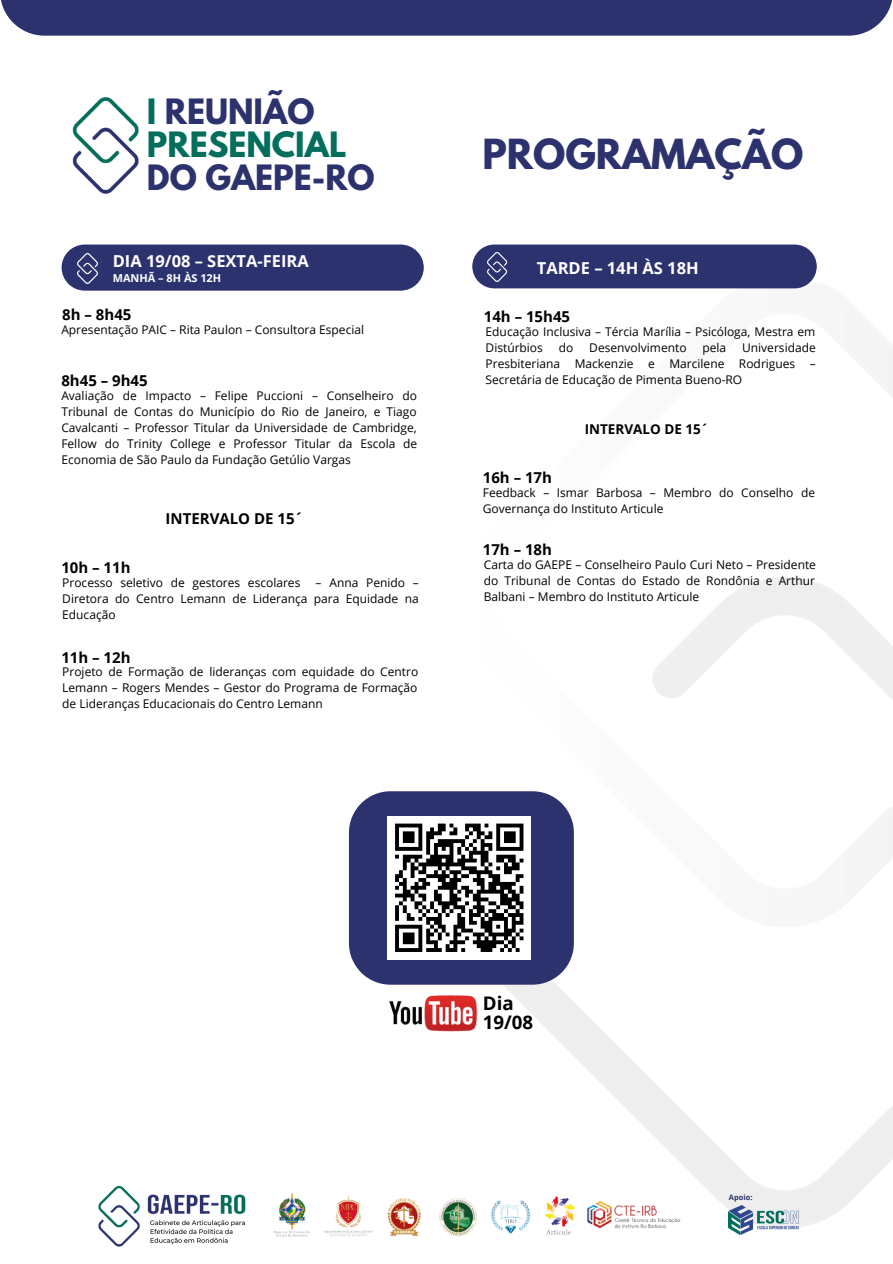
<style>
.page{position:relative;width:893px;height:1264px;background:#fff}
.page>*{position:absolute;margin:0;border:0;box-sizing:border-box;transform-origin:0 0}
.t1{font:700 36.75px "League Spartan";color:#2c326e}
.t2{font:700 30.9px/33px "League Spartan";color:#026e5b}
.t3{font:700 30.9px "League Spartan";color:#2c326e}
.t4{font:700 18.75px/18.8px "Open Sans";color:#000}
.t5{font:700 16.5px "Open Sans";color:#fff}
.t6{font:700 15px "Open Sans";color:#000}
.t7{font:700 13.5px "Open Sans";color:#000}
.t8{font:12px/16px "Open Sans";color:#000;text-align:justify}
.t9{font:700 10.95px "Open Sans";color:#fff}
.t10{font:700 7.5px "Open Sans";color:#2c326e}
.s1{color:#2c326e}
</style>
<div class="page">
<img style="left:66px;top:282px;width:826px;height:953px">
<div style="left:62px;top:244px;width:362px;height:47px;background:#2c326e;border-radius:23px"></div>
<img style="left:77px;top:253px;width:21px;height:30px">
<img style="left:387px;top:991px;width:91px;height:41px">
<div style="left:472px;top:244px;width:344px;height:44px;background:#2c326e;border-radius:22px"></div>
<img style="left:487px;top:252px;width:21px;height:29px">
<img style="left:72px;top:96px;width:67px;height:98px">
<img style="left:264px;top:1184px;width:321px;height:53px">
<img style="left:585px;top:1194px;width:108px;height:40px">
<img style="left:89px;top:1172px;width:165px;height:75px">
<img style="left:729px;top:1205px;width:69px;height:29px">
<div style="left:1px;top:0;width:891px;height:36px;background:#2c326e"></div>
<svg style="left:349px;top:791px;width:225px;height:193px"></svg>
<h2 class="t2" style="left:147px;top:99px;width:201px">I <span class="s1">REUNIÃO<br></span>PRESENCIAL</h2>
<h2 class="t3" style="left:147px;top:162px;width:229px">DO GAEPE-RO</h2>
<h3 class="t5" style="left:113px;top:249px;width:197px">DIA 19/08 – SEXTA-FEIRA</h3>
<p class="t9" style="left:113px;top:270px;width:110px">MANHÃ – 8H ÀS 12H</p>
<p class="t6" style="left:62px;top:304px;width:71px">8h – 8h45</p>
<p class="t8" style="left:61px;top:321px;width:304px">Apresentação PAIC – Rita Paulon – Consultora Especial</p>
<p class="t6" style="left:61px;top:370px;width:88px">8h45 – 9h45</p>
<p class="t8" style="left:61px;top:387px;width:357px">Avaliação de Impacto – Felipe Puccioni – Conselheiro do Tribunal de Contas do Município do Rio de Janeiro, e Tiago Cavalcanti – Professor Titular da Universidade de Cambridge, Fellow do Trinity College e Professor Titular da Escola de Economia de São Paulo da Fundação Getúlio Vargas</p>
<p class="t6" style="left:61px;top:557px;width:71px">10h – 11h</p>
<p class="t6" style="left:166px;top:508px;width:140px">INTERVALO DE 15´</p>
<p class="t8" style="left:62px;top:574px;width:239px">Processo seletivo de gestores escolares</p>
<p class="t8" style="left:62px;top:574px;width:358px;text-indent:253px">– Anna Penido – Diretora do Centro Lemann de Liderança para Equidade na Educação</p>
<p class="t6" style="left:61px;top:646px;width:71px">11h – 12h</p>
<p class="t8" style="left:62px;top:663px;width:357px">Projeto de Formação de lideranças com equidade do Centro Lemann – Rogers Mendes – Gestor do Programa de Formação de Lideranças Educacionais do Centro Lemann</p>
<h1 class="t1" style="left:482px;top:136px;width:322px">PROGRAMAÇÃO</h1>
<h3 class="t5" style="left:536px;top:257px;width:163px">TARDE – 14H ÀS 18H</h3>
<p class="t6" style="left:484px;top:305px;width:88px">14h – 15h45</p>
<p class="t8" style="left:485px;top:323px;width:331px">Educação Inclusiva – Tércia Marília – Psicóloga, Mestra em<br>Distúrbios</p>
<p class="t8" style="left:485px;top:339px;width:331px;text-indent:256px">Universidade Presbiteriana Mackenzie e Marcilene Rodrigues – Secretária de Educação de Pimenta Bueno-RO</p>
<p class="t8" style="left:559px;top:339px;width:16px">do</p>
<p class="t8" style="left:589px;top:339px;width:99px">Desenvolvimento</p>
<p class="t8" style="left:702px;top:339px;width:25px">pela</p>
<p class="t6" style="left:483px;top:467px;width:71px">16h – 17h</p>
<p class="t7" style="left:584px;top:419px;width:126px">INTERVALO DE 15´</p>
<p class="t8" style="left:483px;top:484px;width:334px">Feedback – Ismar Barbosa – Membro do Conselho de<br>Governança do Instituto Articule</p>
<p class="t6" style="left:483px;top:539px;width:71px">17h – 18h</p>
<p class="t8" style="left:484px;top:556px;width:333px">Carta do GAEPE – Conselheiro Paulo Curi Neto – Presidente do Tribunal de Contas do Estado de Rondônia e Arthur Balbani – Membro do Instituto Articule</p>
<h3 class="t4" style="left:483px;top:993px;width:52px">Dia<br>19/08</h3>
<p class="t10" style="left:729px;top:1192px;width:25px">Apoio:</p>
</div>
